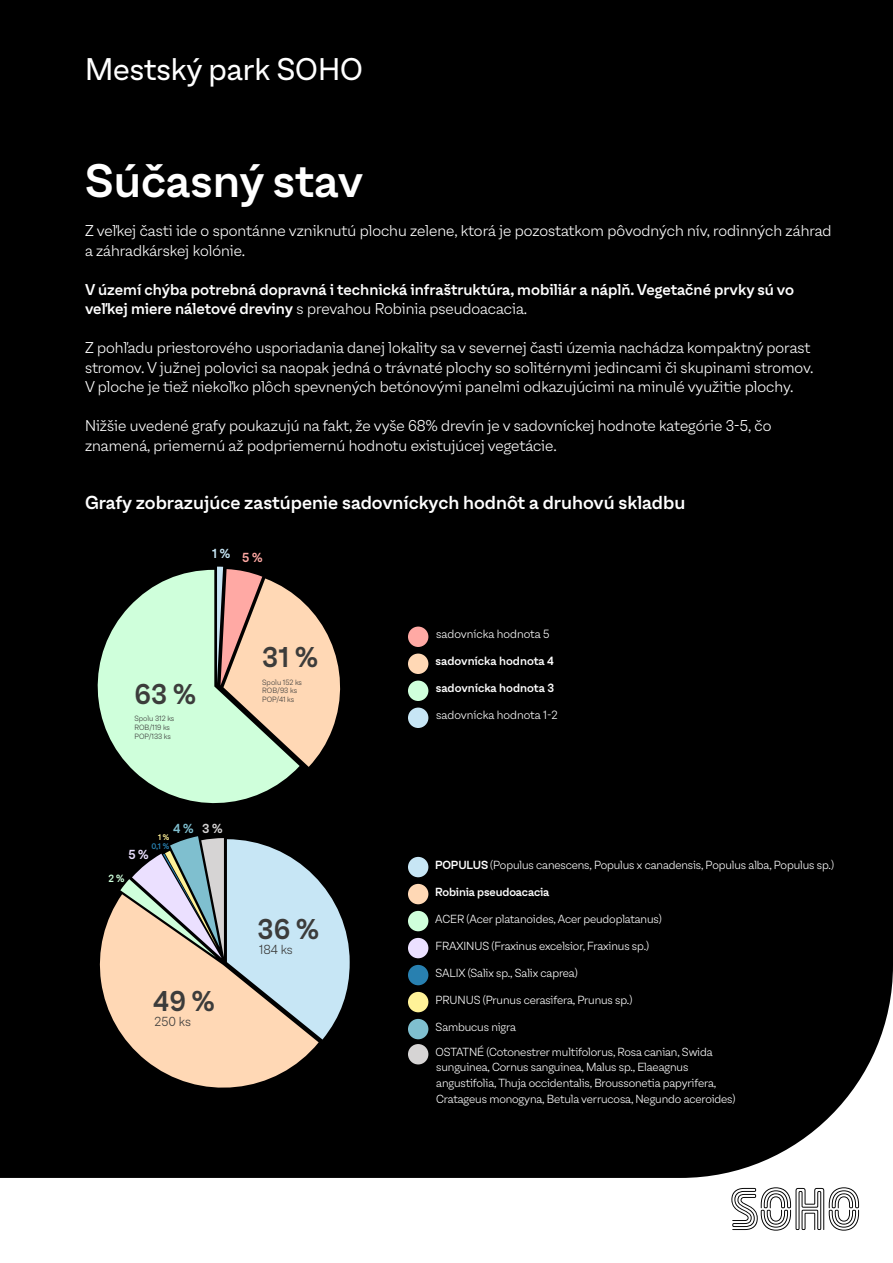
<style>
.page{position:relative;width:893px;height:1263px;background:#fff}
.page>*{position:absolute;margin:0;border:0;box-sizing:border-box;transform-origin:0 0}
.t1{font:500 45px "Oli Grotesk L";color:#fff}
.t2{font:30px "Oli Grotesk L";color:#fff}
.t3{font:500 27.45px "Oli Grotesk L";color:#3c3c3b}
.t4{font:500 18px "Oli Grotesk L";color:#fff}
.t5{font:300 15px/19.5px "Oli Grotesk L";color:#fff}
.t6{font:500 15px/19.5px "Oli Grotesk L";color:#fff}
.t7{font:300 12.6px "Oli Grotesk L";color:#3c3c3b}
.t8{font:500 12.6px "Oli Grotesk L";color:#c7e6f5}
.t9{font:500 12.6px "Oli Grotesk L";color:#7fbfcf}
.t10{font:500 12.6px "Oli Grotesk L";color:#ebe0ff}
.t11{font:300 11.4px "Oli Grotesk L";color:#fff}
.t12{font:500 11.4px "Oli Grotesk L";color:#fff}
.t13{font:300 11.25px/15.6px "Oli Grotesk L";letter-spacing:-.01em;color:#fff}
.t14{font:500 11.25px "Oli Grotesk L";letter-spacing:-.01em;color:#fff}
.t15{font:500 10.05px "Oli Grotesk L";color:#cfffdb}
.t16{font:500 7.8px "Oli Grotesk L";color:#2880b0}
.t17{font:500 7.8px "Oli Grotesk L";color:#fff298}
.t18{font:300 7.35px/8.7px "Oli Grotesk L";color:#3c3c3b}
.s1{font-weight:300}
.s2{color:#ffa9a4}
.s3{color:#d6d4d4}
.s4{font-weight:500}
</style>
<div class="page">
<div style="left:0;top:0;width:893px;height:1178px;background:#000"></div>
<svg style="left:731px;top:1187px;width:128px;height:43px"></svg>
<svg style="left:85px;top:570px;width:215px;height:246px;background:#85a48d"></svg>
<svg style="left:217px;top:567px;width:138px;height:200px;background:#ad9a85"></svg>
<div style="left:408px;top:626px;width:20px;height:21px;background:#ffa9a4;border-radius:50%"></div>
<div style="left:408px;top:653px;width:20px;height:21px;background:#ffd8b5;border-radius:50%"></div>
<div style="left:408px;top:680px;width:20px;height:21px;background:#cfffdb;border-radius:50%"></div>
<div style="left:408px;top:707px;width:20px;height:21px;background:#c7e6f5;border-radius:50%"></div>
<div style="left:408px;top:857px;width:20px;height:20px;background:#c7e6f5;border-radius:50%"></div>
<div style="left:408px;top:884px;width:20px;height:20px;background:#ffd8b5;border-radius:50%"></div>
<div style="left:408px;top:911px;width:20px;height:20px;background:#cfffdb;border-radius:50%"></div>
<div style="left:408px;top:938px;width:20px;height:20px;background:#ebe0ff;border-radius:50%"></div>
<div style="left:408px;top:965px;width:20px;height:20px;background:#2880b0;border-radius:50%"></div>
<div style="left:408px;top:992px;width:20px;height:20px;background:#fff298;border-radius:50%"></div>
<div style="left:408px;top:1019px;width:20px;height:20px;background:#7fbfcf;border-radius:50%"></div>
<div style="left:408px;top:1044px;width:20px;height:20px;background:#d6d4d4;border-radius:50%"></div>
<svg style="left:97px;top:894px;width:222px;height:209px;background:#7b6857"></svg>
<svg style="left:120px;top:836px;width:230px;height:203px;background:#b4b6b1"></svg>
<h2 class="t2" style="left:85px;top:47px;width:279px">Mestský park SOHO</h2>
<h1 class="t1" style="left:85px;top:146px;width:280px">Súčasný stav</h1>
<p class="t5" style="left:85px;top:220px;width:748px">Z veľkej časti ide o spontánne vzniknutú plochu zelene, ktorá je pozostatkom pôvodných nív, rodinných záhrad a záhradkárskej kolónie.</p>
<p class="t6" style="left:85px;top:278px;width:711px">V území chýba potrebná dopravná i technická infraštruktúra, mobiliár a náplň. Vegetačné prvky sú vo veľkej miere náletové dreviny <span class="s1">s prevahou Robinia pseudoacacia.</span></p>
<p class="t5" style="left:85px;top:337px;width:730px">Z pohľadu priestorového usporiadania danej lokality sa v severnej časti územia nachádza kompaktný porast stromov. V južnej polovici sa naopak jedná o trávnaté plochy so solitérnymi jedincami či skupinami stromov.<br>V ploche je tiež niekoľko plôch spevnených betónovými panelmi odkazujúcimi na minulé využitie plochy.</p>
<p class="t5" style="left:85px;top:415px;width:688px">Nižšie uvedené grafy poukazujú na fakt, že vyše 68% drevín je v sadovníckej hodnote kategórie 3-5, čo znamená, priemernú až podpriemernú hodnotu existujúcej vegetácie.</p>
<p class="t4" style="left:85px;top:489px;width:602px">Grafy zobrazujúce zastúpenie sadovníckych hodnôt a druhovú skladbu</p>
<p class="t8" style="left:212px;top:544px;width:52px">1 % <span class="s2">5 %</span></p>
<h3 class="t3" style="left:134px;top:672px;width:63px">63 %</h3>
<p class="t18" style="left:134px;top:714px;width:41px">Spolu 312 ks<br>ROB/119 ks<br>POP/133 ks</p>
<h3 class="t3" style="left:262px;top:636px;width:57px">31 %</h3>
<p class="t18" style="left:262px;top:677px;width:41px">Spolu 152 ks<br>ROB/93 ks<br>POP/41 ks</p>
<p class="t9" style="left:173px;top:819px;width:51px">4 % <span class="s3">3 %</span></p>
<p class="t17" style="left:158px;top:831px;width:13px">1 %</p>
<p class="t16" style="left:151px;top:840px;width:19px">0,1 %</p>
<p class="t10" style="left:128px;top:845px;width:22px">5 %</p>
<p class="t15" style="left:109px;top:870px;width:18px">2 %</p>
<h3 class="t3" style="left:153px;top:980px;width:63px">49 %</h3>
<p class="t7" style="left:155px;top:1012px;width:38px">250 ks</p>
<h3 class="t3" style="left:258px;top:907px;width:63px">36 %</h3>
<p class="t7" style="left:259px;top:940px;width:35px">184 ks</p>
<p class="t11" style="left:436px;top:626px;width:115px">sadovnícka hodnota 5</p>
<p class="t12" style="left:436px;top:652px;width:120px">sadovnícka hodnota 4</p>
<p class="t12" style="left:436px;top:679px;width:120px">sadovnícka hodnota 3</p>
<p class="t11" style="left:436px;top:707px;width:123px">sadovnícka hodnota 1-2</p>
<p class="t13" style="left:435px;top:856px;width:400px"><span class="s4">POPULUS</span> (Populus canescens, Populus x canadensis, Populus alba, Populus sp.)</p>
<p class="t14" style="left:435px;top:883px;width:116px">Robinia pseudoacacia</p>
<p class="t13" style="left:435px;top:910px;width:228px">ACER (Acer platanoides, Acer peudoplatanus)</p>
<p class="t13" style="left:436px;top:937px;width:215px">FRAXINUS (Fraxinus excelsior, Fraxinus sp.)</p>
<p class="t13" style="left:436px;top:964px;width:144px">SALIX (Salix sp., Salix caprea)</p>
<p class="t13" style="left:436px;top:991px;width:198px">PRUNUS (Prunus cerasifera, Prunus sp.)</p>
<p class="t13" style="left:436px;top:1018px;width:82px">Sambucus nigra</p>
<p class="t13" style="left:436px;top:1043px;width:301px">OSTATNÉ (Cotonestrer multifolorus, Rosa canian, Swida sunguinea, Cornus sanguinea, Malus sp., Elaeagnus angustifolia, Thuja occidentalis, Broussonetia papyrifera, Cratageus monogyna, Betula verrucosa, Negundo aceroides)</p>
</div>
